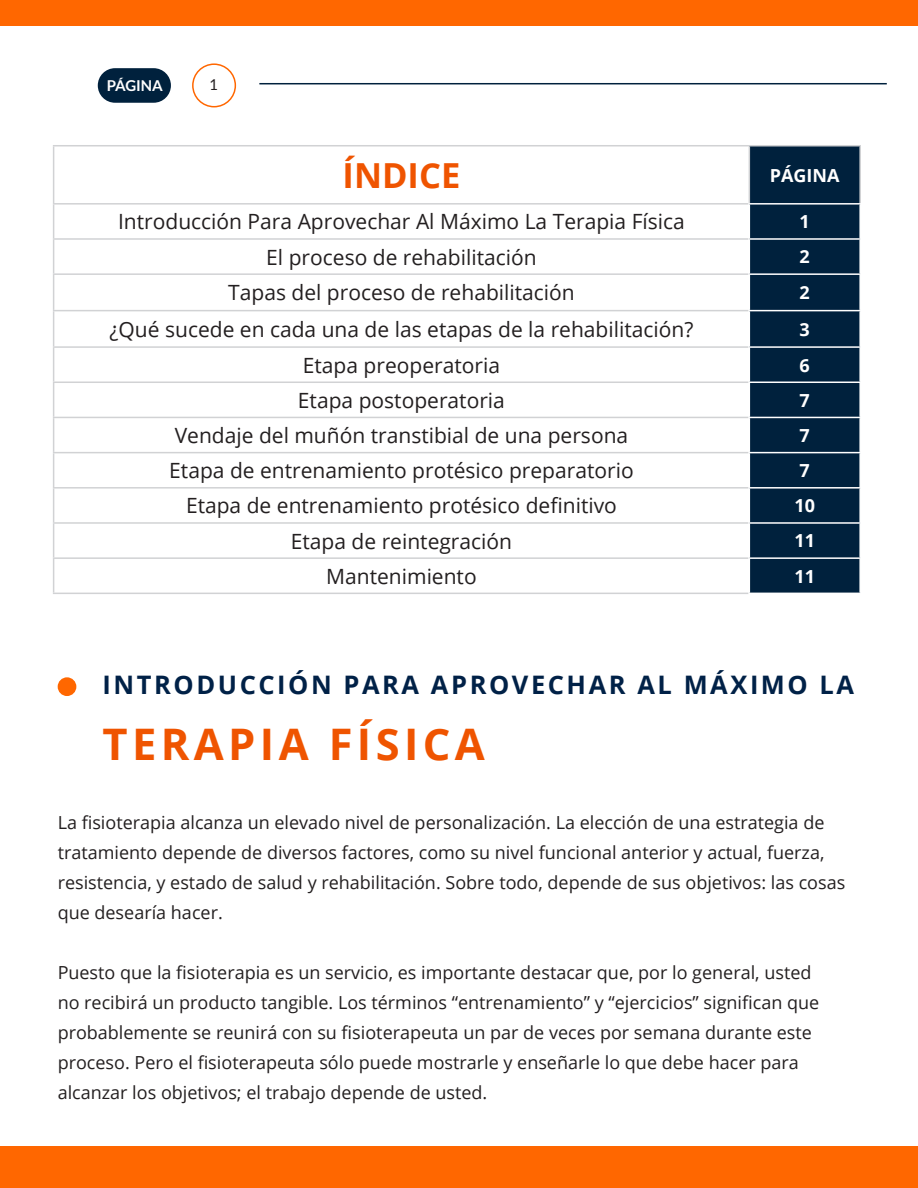
<style>
.page{position:relative;width:918px;height:1188px;background:#fff}
.page>*{position:absolute;margin:0;border:0;box-sizing:border-box;transform-origin:0 0}
.Heading_01{font:700 43.5px "Open Sans";letter-spacing:.1em;color:#ef5400}
.Heading_01-2{font:700 34.5px "Open Sans";color:#ef5400}
.Heading_01-3{font:700 25.5px "Open Sans";letter-spacing:.1em;color:#002147}
.t1{font:21px "Open Sans";color:#231f20}
.t2{font:18px/30px "Open Sans";color:#231f20}
.t3{font:700 18px "Open Sans";color:#fff}
.t4{font:700 15px "Lato";color:#fff}
.t5{font:15px "Lato";color:#231f20}
</style>
<div class="page">
<div style="left:0;top:0;width:918px;height:26px;background:#ff6700"></div>
<div style="left:58px;top:677px;width:18px;height:19px;background:#ff6700;border-radius:50%"></div>
<svg style="left:54px;top:146px;width:695px;height:92px"></svg>
<div style="left:750px;top:146px;width:109px;height:447px;background:#00213d"></div>
<svg style="left:54px;top:240px;width:694px;height:353px"></svg>
<hr style="left:749px;top:145px;width:112px;height:1px;background:#d1d2d4">
<hr style="left:859px;top:146px;width:2px;height:57px;background:#d1d2d4">
<hr style="left:53px;top:240px;width:1px;height:33px;background:#d1d2d4">
<hr style="left:53px;top:145px;width:696px;height:1px;background:#d1d2d4">
<hr style="left:53px;top:146px;width:1px;height:57px;background:#d1d2d4">
<hr style="left:749px;top:146px;width:1px;height:57px;background:#d1d2d4">
<hr style="left:53px;top:203px;width:696px;height:2px;background:#d1d2d4">
<hr style="left:53px;top:205px;width:1px;height:33px;background:#d1d2d4">
<hr style="left:53px;top:238px;width:696px;height:2px;background:#d1d2d4">
<hr style="left:53px;top:348px;width:1px;height:34px;background:#d1d2d4">
<hr style="left:53px;top:383px;width:1px;height:34px;background:#d1d2d4">
<hr style="left:53px;top:418px;width:1px;height:34px;background:#d1d2d4">
<hr style="left:53px;top:453px;width:1px;height:34px;background:#d1d2d4">
<hr style="left:53px;top:489px;width:1px;height:33px;background:#d1d2d4">
<hr style="left:53px;top:524px;width:1px;height:33px;background:#d1d2d4">
<hr style="left:53px;top:559px;width:1px;height:34px;background:#d1d2d4">
<hr style="left:53px;top:275px;width:1px;height:35px;background:#d1d2d4">
<hr style="left:53px;top:311px;width:1px;height:35px;background:#d1d2d4">
<hr style="left:53px;top:273px;width:696px;height:2px;background:#d1d2d4">
<hr style="left:53px;top:310px;width:696px;height:1px;background:#d1d2d4">
<hr style="left:53px;top:346px;width:696px;height:2px;background:#d1d2d4">
<hr style="left:53px;top:382px;width:696px;height:1px;background:#d1d2d4">
<hr style="left:53px;top:417px;width:696px;height:1px;background:#d1d2d4">
<hr style="left:53px;top:452px;width:696px;height:1px;background:#d1d2d4">
<hr style="left:53px;top:487px;width:696px;height:2px;background:#d1d2d4">
<hr style="left:53px;top:522px;width:696px;height:2px;background:#d1d2d4">
<hr style="left:53px;top:557px;width:696px;height:2px;background:#d1d2d4">
<hr style="left:53px;top:593px;width:696px;height:1px;background:#d1d2d4">
<hr style="left:749px;top:203px;width:112px;height:2px;background:#fff">
<hr style="left:749px;top:238px;width:112px;height:2px;background:#fff">
<hr style="left:749px;top:273px;width:112px;height:2px;background:#fff">
<hr style="left:749px;top:310px;width:112px;height:1px;background:#fff">
<hr style="left:749px;top:346px;width:112px;height:2px;background:#fff">
<hr style="left:749px;top:382px;width:112px;height:1px;background:#fff">
<hr style="left:749px;top:417px;width:112px;height:1px;background:#fff">
<hr style="left:749px;top:452px;width:112px;height:1px;background:#fff">
<hr style="left:749px;top:487px;width:112px;height:2px;background:#fff">
<hr style="left:749px;top:522px;width:112px;height:2px;background:#fff">
<hr style="left:749px;top:557px;width:112px;height:2px;background:#fff">
<div style="left:0;top:1146px;width:918px;height:42px;background:#ff6700"></div>
<hr style="left:259px;top:83px;width:628px;height:1px;background:#00213d">
<div style="left:98px;top:68px;width:73px;height:35px;background:#00213d;border-radius:17px"></div>
<div style="left:192px;top:63px;width:44px;height:44px;border:2px solid #ff6700;border-radius:50%"></div>
<p class="t4" style="left:107px;top:77px;width:58px">PÁGINA</p>
<p class="t5" style="left:209px;top:76px;width:10px">1</p>
<p class="Heading_01-2" style="left:343px;top:151px;width:119px">ÍNDICE</p>
<p class="t3" style="left:770px;top:162px;width:71px">PÁGINA</p>
<p class="t1" style="left:118px;top:207px;width:568px">Introducción Para Aprovechar Al Máximo La Terapia Física</p>
<p class="t3" style="left:800px;top:209px;width:12px">1</p>
<p class="t1" style="left:266px;top:243px;width:272px">El proceso de rehabilitación</p>
<p class="t3" style="left:800px;top:244px;width:12px">2</p>
<p class="t1" style="left:228px;top:278px;width:348px">Tapas del proceso de rehabilitación</p>
<p class="t3" style="left:800px;top:280px;width:12px">2</p>
<p class="t1" style="left:110px;top:315px;width:585px">¿Qué sucede en cada una de las etapas de la rehabilitación?</p>
<p class="t3" style="left:800px;top:316px;width:12px">3</p>
<p class="t1" style="left:303px;top:351px;width:199px">Etapa preoperatoria</p>
<p class="t3" style="left:800px;top:352px;width:12px">6</p>
<p class="t1" style="left:298px;top:386px;width:208px">Etapa postoperatoria</p>
<p class="t3" style="left:800px;top:387px;width:12px">7</p>
<p class="t1" style="left:175px;top:421px;width:455px">Vendaje del muñón transtibial de una persona</p>
<p class="t3" style="left:800px;top:423px;width:12px">7</p>
<p class="t1" style="left:169px;top:456px;width:466px">Etapa de entrenamiento protésico preparatorio</p>
<p class="t3" style="left:800px;top:458px;width:12px">7</p>
<p class="t1" style="left:186px;top:491px;width:432px">Etapa de entrenamiento protésico definitivo</p>
<p class="t3" style="left:794px;top:493px;width:22px">10</p>
<p class="t1" style="left:291px;top:527px;width:223px">Etapa de reintegración</p>
<p class="t3" style="left:794px;top:528px;width:22px">11</p>
<p class="t1" style="left:326px;top:562px;width:152px">Mantenimiento</p>
<p class="t3" style="left:794px;top:563px;width:22px">11</p>
<p class="Heading_01-3" style="left:103px;top:666px;width:753px">INTRODUCCIÓN PARA APROVECHAR AL MÁXIMO LA</p>
<p class="Heading_01" style="left:103px;top:713px;width:384px">TERAPIA FÍSICA</p>
<p class="t2" style="left:58px;top:807px;width:789px">La fisioterapia alcanza un elevado nivel de personalización. La elección de una estrategia de tratamiento depende de diversos factores, como su nivel funcional anterior y actual, fuerza, resistencia, y estado de salud y rehabilitación. Sobre todo, depende de sus objetivos: las cosas que desearía hacer.</p>
<p class="t2" style="left:58px;top:957px;width:763px">Puesto que la fisioterapia es un servicio, es importante destacar que, por lo general, usted no recibirá un producto tangible. Los términos “entrenamiento” y “ejercicios” significan que probablemente se reunirá con su fisioterapeuta un par de veces por semana durante este proceso. Pero el fisioterapeuta sólo puede mostrarle y enseñarle lo que debe hacer para alcanzar los objetivos; el trabajo depende de usted.</p>
</div>
